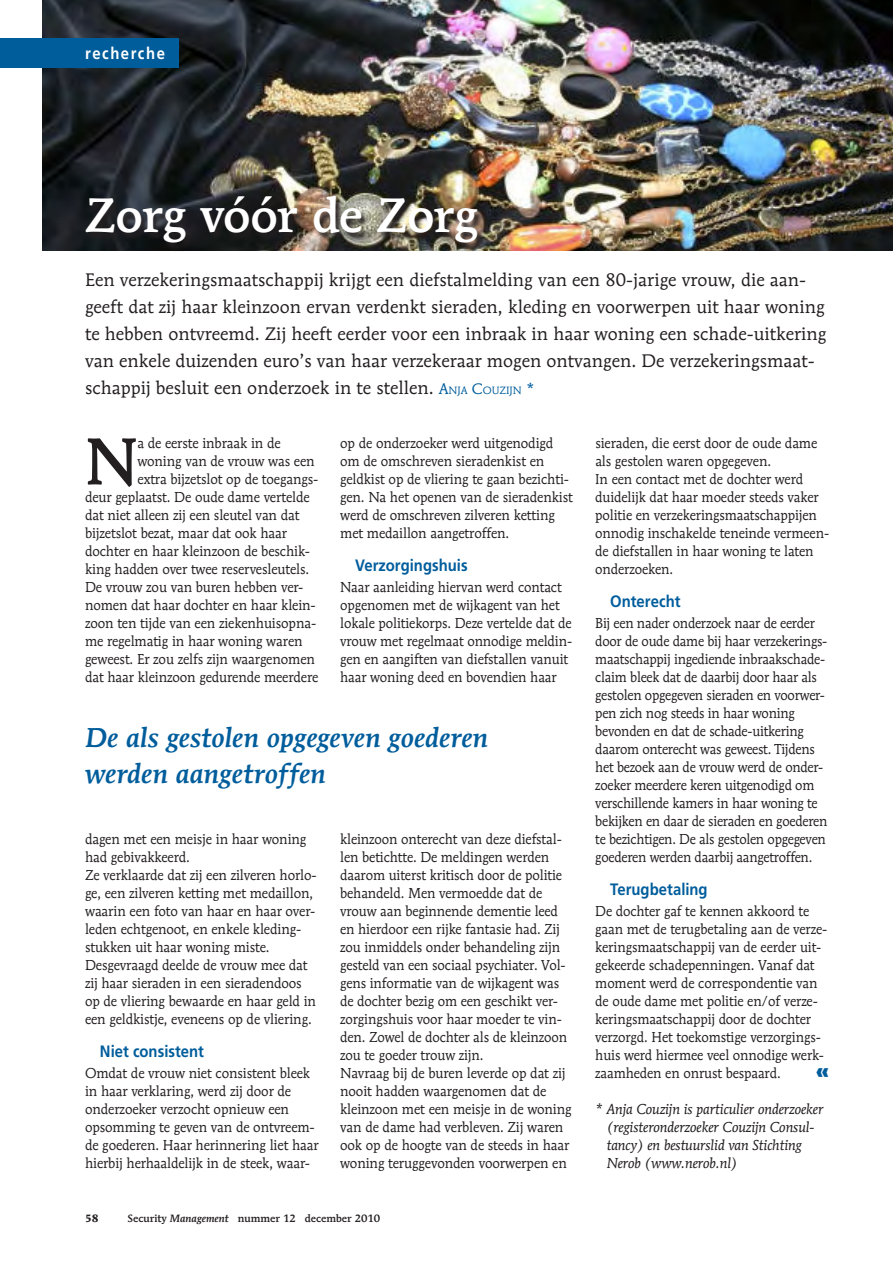
<style>
.page{position:relative;width:893px;height:1263px;background:#fff}
.page>*{position:absolute;margin:0;border:0;box-sizing:border-box;transform-origin:0 0}
.t1{font:500 65.4px "Mendoza Roman Std";color:#231f20;scale:.95 1}
.t2{font:500 48px "Mendoza Roman Std";letter-spacing:-.015em;color:#fff}
.t3{font:italic 500 27px/36px "Mendoza Roman Std";color:#005d9c}
.t4{font:900 20.25px "Frutiger LT Std";color:#005d9c;scale:.94 1}
.t5{font:18px/27px "Mendoza Roman Std";color:#231f20}
.t6{font:700 16.5px "Frutiger LT Std";color:#005d9c;scale:.9 1}
.t7{font:700 16.5px "Frutiger LT Std";letter-spacing:.105em;color:#fff;scale:.9 1}
.t8{font:14.25px/18px "Mendoza Roman Std";letter-spacing:-.01em;color:#231f20;scale:.95 1}
.t9{font:14.25px/18px "Mendoza Roman Std";letter-spacing:-.01em;color:#231f20;scale:.94 1}
.t10{font:14.25px/18px "Mendoza Roman Std";letter-spacing:-.01em;color:#231f20;scale:.93 1}
.t11{font:italic 14.25px/18px "Mendoza Roman Std";letter-spacing:-.01em;color:#231f20;scale:.95 1}
.t12{font:500 10.5px "Mendoza Roman Std";color:#231f20}
.t13{font:700 10.5px "Mendoza Roman Std";color:#231f20}
.s1{font-size:15px;color:#005d9c}
.s2{font-size:10.5px;color:#005d9c}
.s3{font-style:italic}
</style>
<div class="page">
<img style="left:43px;top:0;width:850px;height:250px">
<div style="left:0;top:38px;width:179px;height:30px;background:#005d9c"></div>
<img style="left:86px;top:196px;width:400px;height:55px">
<p class="t7" style="left:85px;top:44px;width:90px">recherche</p>
<p class="t2" style="left:85px;top:186px;width:394px">Zorg vóór de Zorg</p>
<p class="t5" style="left:85px;top:266px;width:743px">Een verzekeringsmaatschappij krijgt een diefstalmelding van een 80-jarige vrouw, die aan&shy;geeft dat zij haar kleinzoon ervan verdenkt sieraden, kleding en voorwerpen uit haar woning te hebben ontvreemd. Zij heeft eerder voor een inbraak in haar woning een schade-uitkering van enkele duizenden euro’s van haar verzekeraar mogen ontvangen. De verzekeringsmaat&shy;schappij besluit een onderzoek in te stellen. <span class="s1">A</span><span class="s2">NJA</span> <span class="s1">C</span><span class="s2">OUZIJN</span> <span class="s1">*</span></p>
<p class="t1" style="left:85px;top:421px;width:57px">N</p>
<p class="t8" style="left:137px;top:434px;width:152px">a de eerste inbraak in de</p>
<p class="t8" style="left:137px;top:452px;width:188px">woning van de vrouw was een</p>
<p class="t8" style="left:137px;top:470px;width:192px">extra bijzetslot op de toegangs-</p>
<p class="t8" style="left:85px;top:488px;width:238px">deur geplaatst. De oude dame vertelde</p>
<p class="t8" style="left:85px;top:506px;width:227px">dat niet alleen zij een sleutel van dat</p>
<p class="t8" style="left:85px;top:524px;width:214px">bijzetslot bezat, maar dat ook haar</p>
<p class="t8" style="left:85px;top:542px;width:238px">dochter en haar kleinzoon de beschik-</p>
<p class="t8" style="left:85px;top:560px;width:237px">king hadden over twee reservesleutels.</p>
<p class="t8" style="left:85px;top:578px;width:231px">De vrouw zou van buren hebben ver-</p>
<p class="t8" style="left:85px;top:596px;width:244px">nomen dat haar dochter en haar klein-</p>
<p class="t8" style="left:85px;top:614px;width:245px">zoon ten tijde van een ziekenhuisopna-</p>
<p class="t8" style="left:85px;top:632px;width:231px">me regelmatig in haar woning waren</p>
<p class="t8" style="left:85px;top:650px;width:244px">geweest. Er zou zelfs zijn waargenomen</p>
<p class="t8" style="left:85px;top:668px;width:247px">dat haar kleinzoon gedurende meerdere</p>
<p class="t8" style="left:340px;top:434px;width:247px">op de onderzoeker werd uitgenodigd om de omschreven sieradenkist en geldkist op de vliering te gaan bezichti&shy;gen. Na het openen van de sieradenkist werd de omschreven zilveren ketting met medaillon aangetroffen.</p>
<p class="t6" style="left:355px;top:556px;width:127px">Verzorgingshuis</p>
<p class="t9" style="left:340px;top:578px;width:248px">Naar aanleiding hiervan werd contact opgenomen met de wijkagent van het lokale politiekorps. Deze vertelde dat de vrouw met regelmaat onnodige meldin&shy;gen en aangiften van diefstallen vanuit haar woning deed en bovendien haar</p>
<p class="t3" style="left:85px;top:719px;width:405px">De als gestolen opgegeven goederen werden aangetroffen</p>
<p class="t8" style="left:85px;top:830px;width:245px">dagen met een meisje in haar woning had gebivakkeerd.<br>Ze verklaarde dat zij een zilveren horlo&shy;ge, een zilveren ketting met medaillon, waarin een foto van haar en haar over&shy;leden echtgenoot, en enkele kleding&shy;stukken uit haar woning miste.<br>Desgevraagd deelde de vrouw mee dat zij haar sieraden in een sieradendoos op de vliering bewaarde en haar geld in een geldkistje, eveneens op de vliering.</p>
<p class="t6" style="left:100px;top:1042px;width:117px">Niet consistent</p>
<p class="t8" style="left:85px;top:1064px;width:247px">Omdat de vrouw niet consistent bleek in haar verklaring, werd zij door de onderzoeker verzocht opnieuw een opsomming te geven van de ontvreem&shy;de goederen. Haar herinnering liet haar hierbij herhaaldelijk in de steek, waar-</p>
<p class="t9" style="left:340px;top:830px;width:248px">kleinzoon onterecht van deze diefstal&shy;len betichtte. De meldingen werden daarom uiterst kritisch door de politie behandeld. Men vermoedde dat de vrouw aan beginnende dementie leed en hierdoor een rijke fantasie had. Zij zou inmiddels onder behandeling zijn gesteld van een sociaal psychiater. Vol&shy;gens informatie van de wijkagent was de dochter bezig om een geschikt ver&shy;zorgingshuis voor haar moeder te vin&shy;den. Zowel de dochter als de kleinzoon zou te goeder trouw zijn.<br>Navraag bij de buren leverde op dat zij nooit hadden waargenomen dat de kleinzoon met een meisje in de woning van de dame had verbleven. Zij waren ook op de hoogte van de steeds in haar woning teruggevonden voorwerpen en</p>
<p class="t13" style="left:85px;top:1212px;width:15px">58</p>
<p class="t12" style="left:128px;top:1212px;width:254px">Security <span class="s3">Management</span> nummer 12 december 2010</p>
<p class="t8" style="left:595px;top:434px;width:248px">sieraden, die eerst door de oude dame als gestolen waren opgegeven.<br>In een contact met de dochter werd duidelijk dat haar moeder steeds vaker politie en verzekeringsmaatschappijen onnodig inschakelde teneinde vermeen&shy;de diefstallen in haar woning te laten onderzoeken.</p>
<p class="t6" style="left:610px;top:592px;width:80px">Onterecht</p>
<p class="t10" style="left:595px;top:614px;width:251px">Bij een nader onderzoek naar de eerder door de oude dame bij haar verzekerings&shy;maatschappij ingediende inbraakschade&shy;claim bleek dat de daarbij door haar als gestolen opgegeven sieraden en voorwer&shy;pen zich nog steeds in haar woning bevonden en dat de schade-uitkering daarom onterecht was geweest. Tijdens het bezoek aan de vrouw werd de onder&shy;zoeker meerdere keren uitgenodigd om verschillende kamers in haar woning te bekijken en daar de sieraden en goederen te bezichtigen. De als gestolen opgegeven goederen werden daarbij aangetroffen.</p>
<p class="t6" style="left:610px;top:880px;width:110px">Terugbetaling</p>
<p class="t9" style="left:595px;top:902px;width:248px">De dochter gaf te kennen akkoord te gaan met de terugbetaling aan de verze&shy;keringsmaatschappij van de eerder uit&shy;gekeerde schadepenningen. Vanaf dat moment werd de correspondentie van de oude dame met politie en/of verze&shy;keringsmaatschappij door de dochter verzorgd. Het toekomstige verzorgings&shy;huis werd hiermee veel onnodige werk&shy;zaamheden en onrust bespaard.</p>
<p class="t4" style="left:816px;top:1059px;width:15px">‹‹</p>
<p class="t11" style="left:607px;top:1100px;width:230px;text-indent:-11px">* Anja Couzijn is particulier onderzoeker (registeronderzoeker Couzijn Consul&shy;tancy) en bestuurslid van Stichting Nerob (www.nerob.nl)</p>
</div>
